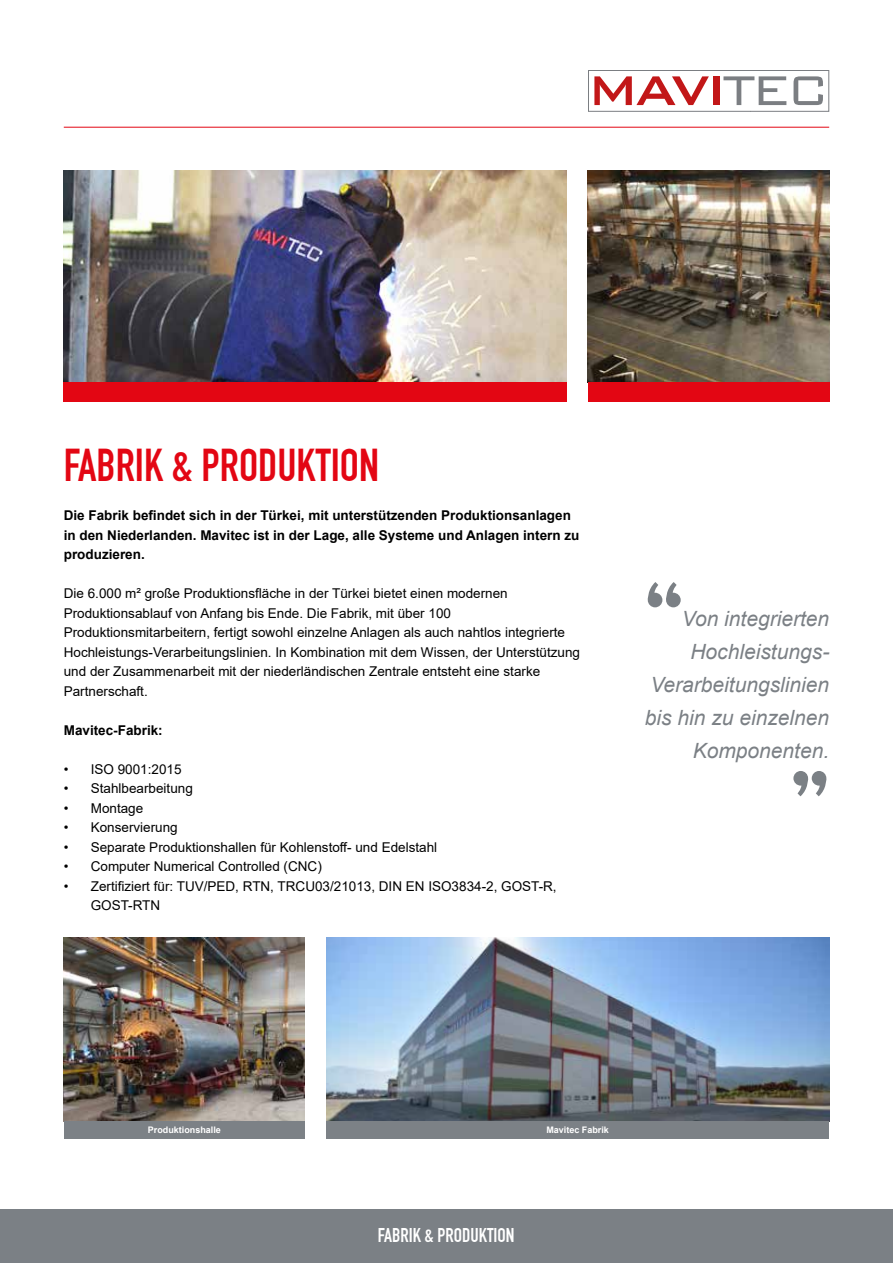
<style>
.page{position:relative;width:893px;height:1263px;background:#fff}
.page>*{position:absolute;margin:0;border:0;box-sizing:border-box;transform-origin:0 0}
.t1{font:45px "DIN Engschrift";color:#e30613}
.t2{font:italic 21px/33px "Arial";color:#7b8085;text-align:right}
.t3{font:19.5px "DIN Engschrift";color:#fff}
.t4{font:13.5px/19.5px "Arial";color:#000}
.t5{font:700 13.5px/19.5px "Arial";color:#000}
.t6{font:700 9px "Arial";color:#fff}
</style>
<div class="page">
<div style="left:0;top:1210px;width:893px;height:53px;background:#7b8085"></div>
<img style="left:64px;top:938px;width:241px;height:183px">
<hr style="left:64px;top:127px;width:765px;height:1px;background:#e30613">
<svg style="left:588px;top:70px;width:241px;height:42px"></svg>
<svg style="left:647px;top:582px;width:34px;height:25px"></svg>
<img style="left:64px;top:170px;width:503px;height:212px">
<img style="left:326px;top:938px;width:503px;height:183px">
<div style="left:64px;top:382px;width:503px;height:19px;background:#e30613"></div>
<div style="left:326px;top:1121px;width:503px;height:17px;background:#7c8186"></div>
<div style="left:64px;top:1121px;width:241px;height:17px;background:#7c8186"></div>
<svg style="left:793px;top:771px;width:34px;height:25px"></svg>
<img style="left:588px;top:170px;width:241px;height:212px">
<div style="left:588px;top:382px;width:241px;height:19px;background:#e30613"></div>
<h1 class="t1" style="left:64px;top:443px;width:317px">FABRIK &amp; PRODUKTION</h1>
<p class="t5" style="left:64px;top:506px;width:517px">Die Fabrik befindet sich in der Türkei, mit unterstützenden Produktionsanlagen in den Niederlanden. Mavitec ist in der Lage, alle Systeme und Anlagen intern zu produzieren.</p>
<p class="t4" style="left:64px;top:584px;width:518px">Die 6.000 m² große Produktionsfläche in der Türkei bietet einen modernen Produktionsablauf von Anfang bis Ende. Die Fabrik, mit über 100<br>Produktionsmitarbeitern, fertigt sowohl einzelne Anlagen als auch nahtlos integrierte Hochleistungs-Verarbeitungslinien. In Kombination mit dem Wissen, der Unterstützung und der Zusammenarbeit mit der niederländischen Zentrale entsteht eine starke Partnerschaft.</p>
<p class="t5" style="left:64px;top:721px;width:101px">Mavitec-Fabrik:</p>
<p class="t4" style="left:64px;top:761px;width:119px">• ISO 9001:2015</p>
<p class="t4" style="left:64px;top:780px;width:131px">• Stahlbearbeitung</p>
<p class="t4" style="left:64px;top:800px;width:81px">• Montage</p>
<p class="t4" style="left:64px;top:819px;width:116px">• Konservierung</p>
<p class="t4" style="left:64px;top:839px;width:375px">• Separate Produktionshallen für Kohlenstoff- und Edelstahl</p>
<p class="t4" style="left:64px;top:858px;width:260px">• Computer Numerical Controlled (CNC)</p>
<p class="t4" style="left:91px;top:878px;width:467px;text-indent:-27px">• Zertifiziert für: TUV/PED, RTN, TRCU03/21013, DIN EN ISO3834-2, GOST-R,<br>GOST-RTN</p>
<h2 class="t2" style="left:645px;top:604px;width:186px">Von integrierten<br>Hochleistungs-<br>Verarbeitungslinien bis hin zu einzelnen<br>Komponenten.</h2>
<p class="t6" style="left:148px;top:1123px;width:75px">Produktionshalle</p>
<p class="t6" style="left:546px;top:1123px;width:64px">Mavitec Fabrik</p>
<h3 class="t3" style="left:378px;top:1225px;width:138px">FABRIK &amp; PRODUKTION</h3>
</div>
